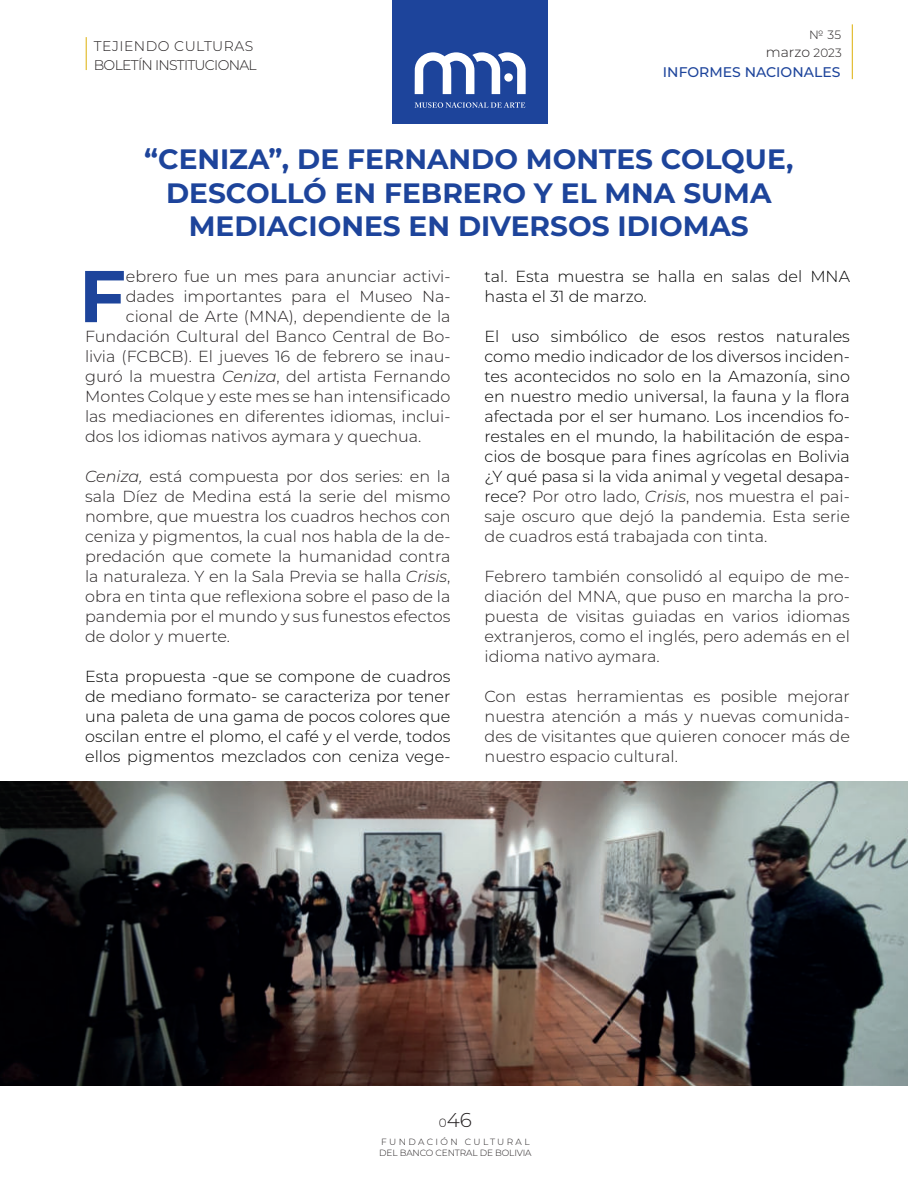
<style>
.page{position:relative;width:908px;height:1191px;background:#fff}
.page>*{position:absolute;margin:0;border:0;box-sizing:border-box;transform-origin:0 0}
.t1{font:700 73.2px "Montserrat";color:#1d449b}
.t2{font:700 28px/33.6px "Montserrat";color:#1d449b;text-align:center}
.t3{font:300 20px "Montserrat";color:#231f20}
.t4{font:300 16px/20px "Montserrat";color:#231f20;text-align:justify}
.t5{font:300 16px/20px "Montserrat";color:#000001;text-align:justify}
.t6{font:500 14px/19.6px "Montserrat";color:#1d449b;text-align:right}
.t7{font:300 14px "Montserrat";letter-spacing:-.05em;color:#231f20}
.t8{font:300 14px "Montserrat";letter-spacing:.035em;color:#231f20}
.t9{font:300 12px "Montserrat";color:#231f20}
.t10{font:300 9px/10.8px "Montserrat";letter-spacing:-.015em;color:#231f20}
.s1{font-weight:300;color:#231f20}
.s2{font-weight:300;font-size:12px;color:#231f20}
.s3{font-style:italic}
.s4{color:#231f20}
.s5{font-style:italic;color:#231f20}
.s6{font-size:12px}
</style>
<div class="page">
<hr style="left:86px;top:37px;width:1px;height:33px;background:#ddb008">
<hr style="left:851px;top:24px;width:1px;height:55px;background:#ddb008">
<div style="left:392px;top:0;width:156px;height:123px;background:#1d449b"></div>
<svg style="left:414px;top:102px;width:111px;height:6px"></svg>
<svg style="left:414px;top:52px;width:111px;height:42px"></svg>
<div style="left:504px;top:73px;width:8px;height:9px;background:#fff;border-radius:50%"></div>
<img style="left:0;top:782px;width:907px;height:303px">
<p class="t9" style="left:808px;top:28px;width:33px">№ 35</p>
<p class="t8" style="left:94px;top:38px;width:161px">TEJIENDO CULTURAS</p>
<p class="t7" style="left:94px;top:58px;width:164px">BOLETÍN INSTITUCIONAL</p>
<p class="t6" style="left:662px;top:43px;width:180px"><span class="s1">marzo</span> <span class="s2">2023<br></span>INFORMES NACIONALES</p>
<h2 class="t2" style="left:144px;top:143px;width:650px">“CENIZA”, DE FERNANDO MONTES COLQUE,<br>DESCOLLÓ EN FEBRERO Y EL MNA SUMA<br>MEDIACIONES EN DIVERSOS IDIOMAS</h2>
<h1 class="t1" style="left:79px;top:256px;width:48px">F</h1>
<p class="t4" style="left:126px;top:267px;width:326px">ebrero fue un mes para anunciar activi-</p>
<p class="t4" style="left:126px;top:287px;width:326px">dades importantes para el Museo Na-</p>
<p class="t4" style="left:126px;top:307px;width:326px">cional de Arte (MNA), dependiente de la</p>
<p class="t4" style="left:85px;top:327px;width:367px">Fundación Cultural del Banco Central de Bo-</p>
<p class="t4" style="left:85px;top:347px;width:366px">livia (FCBCB). El jueves 16 de febrero se inau-</p>
<p class="t4" style="left:85px;top:367px;width:366px">guró la muestra <span class="s3">Ceniza</span>, del artista Fernando</p>
<p class="t4" style="left:85px;top:387px;width:367px">Montes Colque y este mes se han intensificado</p>
<p class="t4" style="left:85px;top:407px;width:367px">las mediaciones en diferentes idiomas, inclui-</p>
<p class="t4" style="left:85px;top:427px;width:337px">dos los idiomas nativos aymara y quechua.</p>
<p class="t4" style="left:85px;top:467px;width:367px"><span class="s3">Ceniza,</span> está compuesta por dos series: en la sala Díez de Medina está la serie del mismo nombre, que muestra los cuadros hechos con ceniza y pigmentos, la cual nos habla de la de&shy;predación que comete la humanidad contra la naturaleza. Y en la Sala Previa se halla <span class="s3">Crisis</span>, obra en tinta que reflexiona sobre el paso de la pandemia por el mundo y sus funestos efectos de dolor y muerte.</p>
<p class="t5" style="left:85px;top:667px;width:367px">Esta propuesta -que se compone de cuadros de mediano formato- se caracteriza por tener una paleta de una gama de pocos colores que oscilan entre el plomo, el café y el verde, todos ellos pigmentos mezclados con ceniza vege-</p>
<p class="t5" style="left:484px;top:267px;width:367px">tal. Esta muestra se halla en salas del MNA hasta el 31 de marzo.</p>
<p class="t5" style="left:484px;top:327px;width:367px">El uso simbólico de esos restos naturales como medio indicador de los diversos inciden&shy;tes acontecidos no solo en la Amazonía, sino en nuestro medio universal, la fauna y la flora afectada por el ser humano. Los incendios fo&shy;restales en el mundo, la habilitación de espa&shy;cios de bosque para fines agrícolas en Bolivia ¿Y qué pasa si la vida animal y vegetal desapa&shy;rece? <span class="s4">Por otro lado,</span> <span class="s5">Crisis</span><span class="s4">, nos muestra el pai&shy;saje oscuro que dejó la pandemia. Esta serie de cuadros está trabajada con tinta.</span></p>
<p class="t4" style="left:484px;top:567px;width:367px">Febrero también consolidó al equipo de me&shy;diación del MNA, que puso en marcha la pro&shy;puesta de visitas guiadas en varios idiomas extranjeros, como el inglés, pero además en el idioma nativo aymara.</p>
<p class="t4" style="left:484px;top:687px;width:367px">Con estas herramientas es posible mejorar nuestra atención a más y nuevas comunida&shy;des de visitantes que quieren conocer más de nuestro espacio cultural.</p>
<p class="t3" style="left:438px;top:1109px;width:35px"><span class="s6">0</span>46</p>
<p class="t10" style="left:379px;top:1137px;width:154px">FUNDACIÓN CULTURAL<br>DEL BANCO CENTRAL DE BOLIVIA</p>
</div>
